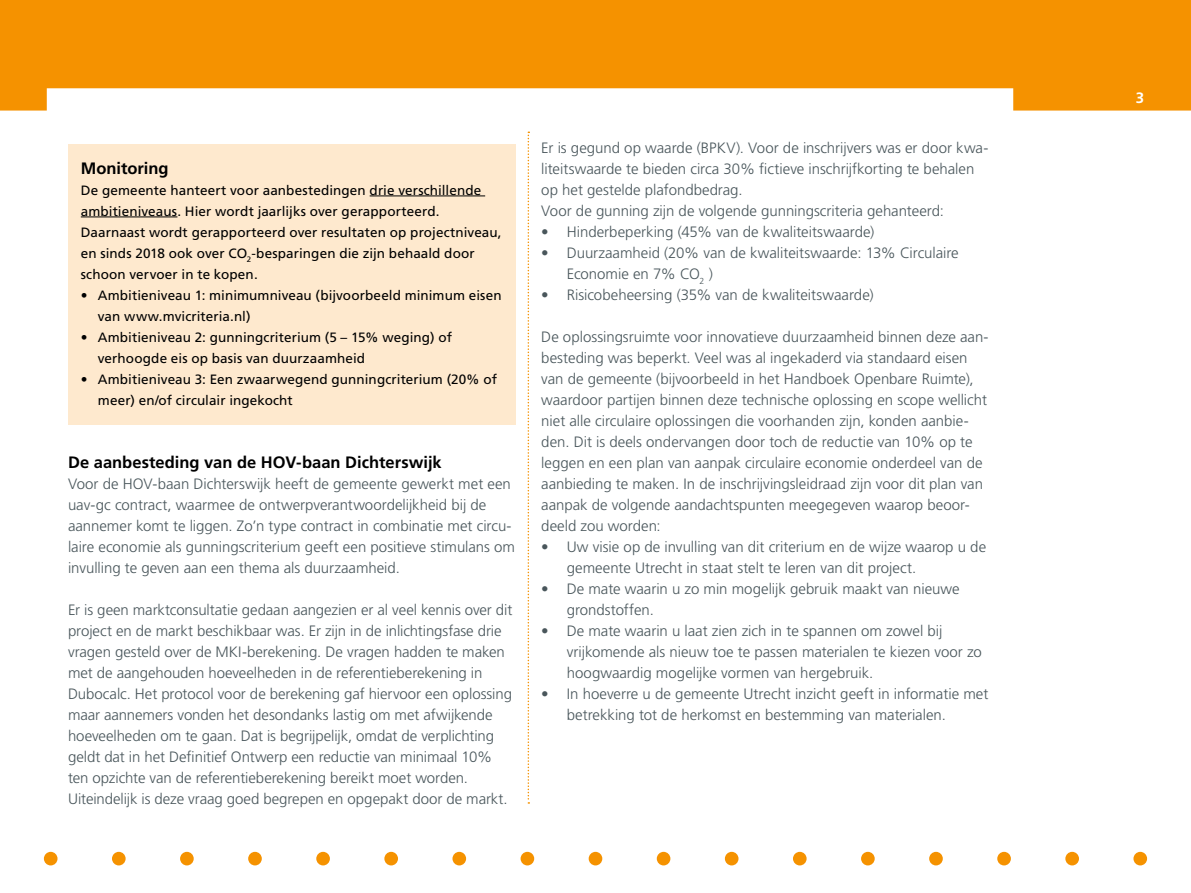
<style>
.page{position:relative;width:1191px;height:893px;background:#fff}
.page>*{position:absolute;margin:0;border:0;box-sizing:border-box;transform-origin:0 0}
.P_HR_Tussenkop{font:700 16.5px "Frutiger LT Std";color:#000}
.P_HR_Kaderkop_Oranje{font:700 16.5px "Frutiger LT Std";letter-spacing:-.005em;color:#000}
.P_HR_Broodtekst{font:300 15px/21px "Frutiger LT Std";letter-spacing:-.005em;color:#49565b}
.t1{font:700 15px "Frutiger LT Std";color:#fff}
.P_HR_Kadertekst_Oran{font:13.5px/21px "Frutiger LT Std";letter-spacing:.005em;color:#000}
</style>
<div class="page">
<div style="left:44px;top:852px;width:13px;height:13px;background:#f59200;border-radius:50%"></div>
<div style="left:112px;top:852px;width:14px;height:13px;background:#f59200;border-radius:50%"></div>
<div style="left:180px;top:852px;width:14px;height:13px;background:#f59200;border-radius:50%"></div>
<div style="left:248px;top:852px;width:14px;height:13px;background:#f59200;border-radius:50%"></div>
<div style="left:316px;top:852px;width:14px;height:13px;background:#f59200;border-radius:50%"></div>
<div style="left:384px;top:852px;width:14px;height:13px;background:#f59200;border-radius:50%"></div>
<div style="left:452px;top:852px;width:14px;height:13px;background:#f59200;border-radius:50%"></div>
<div style="left:520px;top:852px;width:14px;height:13px;background:#f59200;border-radius:50%"></div>
<div style="left:588px;top:852px;width:14px;height:13px;background:#f59200;border-radius:50%"></div>
<div style="left:657px;top:852px;width:13px;height:13px;background:#f59200;border-radius:50%"></div>
<div style="left:725px;top:852px;width:13px;height:13px;background:#f59200;border-radius:50%"></div>
<div style="left:793px;top:852px;width:13px;height:13px;background:#f59200;border-radius:50%"></div>
<div style="left:861px;top:852px;width:13px;height:13px;background:#f59200;border-radius:50%"></div>
<div style="left:929px;top:852px;width:13px;height:13px;background:#f59200;border-radius:50%"></div>
<div style="left:997px;top:852px;width:14px;height:13px;background:#f59200;border-radius:50%"></div>
<div style="left:1065px;top:852px;width:14px;height:13px;background:#f59200;border-radius:50%"></div>
<div style="left:1133px;top:852px;width:14px;height:13px;background:#f59200;border-radius:50%"></div>
<svg style="left:527px;top:132px;width:2px;height:672px"></svg>
<svg style="left:0;top:0;width:1191px;height:111px;fill:#f59200"></svg>
<div style="left:68px;top:144px;width:448px;height:51px;background:#fee9ce"></div>
<div style="left:68px;top:167px;width:448px;height:132px;background:#fee9ce"></div>
<hr style="left:370px;top:196px;width:115px;height:1px;background:#000">
<hr style="left:81px;top:217px;width:96px;height:1px;background:#000">
<div style="left:68px;top:272px;width:448px;height:69px;background:#fee9ce"></div>
<div style="left:68px;top:314px;width:448px;height:69px;background:#fee9ce"></div>
<div style="left:68px;top:356px;width:448px;height:69px;background:#fee9ce"></div>
<p class="P_HR_Kaderkop_Oranje" style="left:81px;top:158px;width:89px">Monitoring</p>
<p class="P_HR_Kadertekst_Oran" style="left:81px;top:179px;width:422px">De gemeente hanteert voor aanbestedingen drie verschillende ambitieniveaus. Hier wordt jaarlijks over gerapporteerd.<br>Daarnaast wordt gerapporteerd over resultaten op projectniveau, en sinds 2018 ook over CO<sub>2</sub>-besparingen die zijn behaald door schoon vervoer in te kopen.</p>
<p class="P_HR_Kadertekst_Oran" style="left:98px;top:284px;width:405px;text-indent:-17px">• Ambitieniveau 1: minimumniveau (bijvoorbeeld minimum eisen van www.mvicriteria.nl)</p>
<p class="P_HR_Kadertekst_Oran" style="left:98px;top:326px;width:355px;text-indent:-17px">• Ambitieniveau 2: gunningcriterium (5 – 15% weging) of verhoogde eis op basis van duurzaamheid</p>
<p class="P_HR_Kadertekst_Oran" style="left:98px;top:368px;width:400px;text-indent:-17px">• Ambitieniveau 3: Een zwaarwegend gunningcriterium (20% of meer) en/of circulair ingekocht</p>
<h5 class="P_HR_Tussenkop" style="left:68px;top:452px;width:375px">De aanbesteding van de HOV-baan Dichterswijk</h5>
<p class="P_HR_Broodtekst" style="left:68px;top:473px;width:448px">Voor de HOV-baan Dichterswijk heeft de gemeente gewerkt met een uav-gc contract, waarmee de ontwerpverantwoordelijkheid bij de aannemer komt te liggen. Zo’n type contract in combinatie met circu&shy;laire economie als gunningscriterium geeft een positieve stimulans om invulling te geven aan een thema als duurzaamheid.</p>
<p class="P_HR_Broodtekst" style="left:68px;top:599px;width:446px">Er is geen marktconsultatie gedaan aangezien er al veel kennis over dit project en de markt beschikbaar was. Er zijn in de inlichtingsfase drie vragen gesteld over de MKI-berekening. De vragen hadden te maken met de aangehouden hoeveelheden in de referentieberekening in Dubocalc. Het protocol voor de berekening gaf hiervoor een oplossing maar aannemers vonden het desondanks lastig om met afwijkende hoeveelheden om te gaan. Dat is begrijpelijk, omdat de verplichting geldt dat in het Definitief Ontwerp een reductie van minimaal 10% ten opzichte van de referentieberekening bereikt moet worden.<br>Uiteindelijk is deze vraag goed begrepen en opgepakt door de markt.</p>
<p class="P_HR_Broodtekst" style="left:541px;top:137px;width:448px">Er is gegund op waarde (BPKV). Voor de inschrijvers was er door kwa&shy;liteitswaarde te bieden circa 30% fictieve inschrijfkorting te behalen op het gestelde plafondbedrag.</p>
<p class="P_HR_Broodtekst" style="left:541px;top:200px;width:404px">Voor de gunning zijn de volgende gunningscriteria gehanteerd:</p>
<p class="P_HR_Broodtekst" style="left:541px;top:221px;width:334px">• Hinderbeperking (45% van de kwaliteitswaarde)</p>
<p class="P_HR_Broodtekst" style="left:567px;top:242px;width:393px;text-indent:-26px">• Duurzaamheid (20% van de kwaliteitswaarde: 13% Circulaire<br>Economie en 7% CO<sub>2</sub> )</p>
<p class="P_HR_Broodtekst" style="left:541px;top:284px;width:334px">• Risicobeheersing (35% van de kwaliteitswaarde)</p>
<p class="P_HR_Broodtekst" style="left:541px;top:326px;width:449px">De oplossingsruimte voor innovatieve duurzaamheid binnen deze aan&shy;besteding was beperkt. Veel was al ingekaderd via standaard eisen van de gemeente (bijvoorbeeld in het Handboek Openbare Ruimte), waardoor partijen binnen deze technische oplossing en scope wellicht niet alle circulaire oplossingen die voorhanden zijn, konden aanbie&shy;den. Dit is deels ondervangen door toch de reductie van 10% op te leggen en een plan van aanpak circulaire economie onderdeel van de aanbieding te maken. In de inschrijvingsleidraad zijn voor dit plan van aanpak de volgende aandachtspunten meegegeven waarop beoor&shy;deeld zou worden:</p>
<p class="P_HR_Broodtekst" style="left:567px;top:536px;width:421px;text-indent:-26px">• Uw visie op de invulling van dit criterium en de wijze waarop u de gemeente Utrecht in staat stelt te leren van dit project.</p>
<p class="P_HR_Broodtekst" style="left:567px;top:578px;width:394px;text-indent:-26px">• De mate waarin u zo min mogelijk gebruik maakt van nieuwe grondstoffen.</p>
<p class="P_HR_Broodtekst" style="left:567px;top:620px;width:416px;text-indent:-26px">• De mate waarin u laat zien zich in te spannen om zowel bij vrijkomende als nieuw toe te passen materialen te kiezen voor zo hoogwaardig mogelijke vormen van hergebruik.</p>
<p class="P_HR_Broodtekst" style="left:567px;top:683px;width:423px;text-indent:-26px">• In hoeverre u de gemeente Utrecht inzicht geeft in informatie met betrekking tot de herkomst en bestemming van materialen.</p>
<p class="t1" style="left:1135px;top:89px;width:10px">3</p>
</div>
